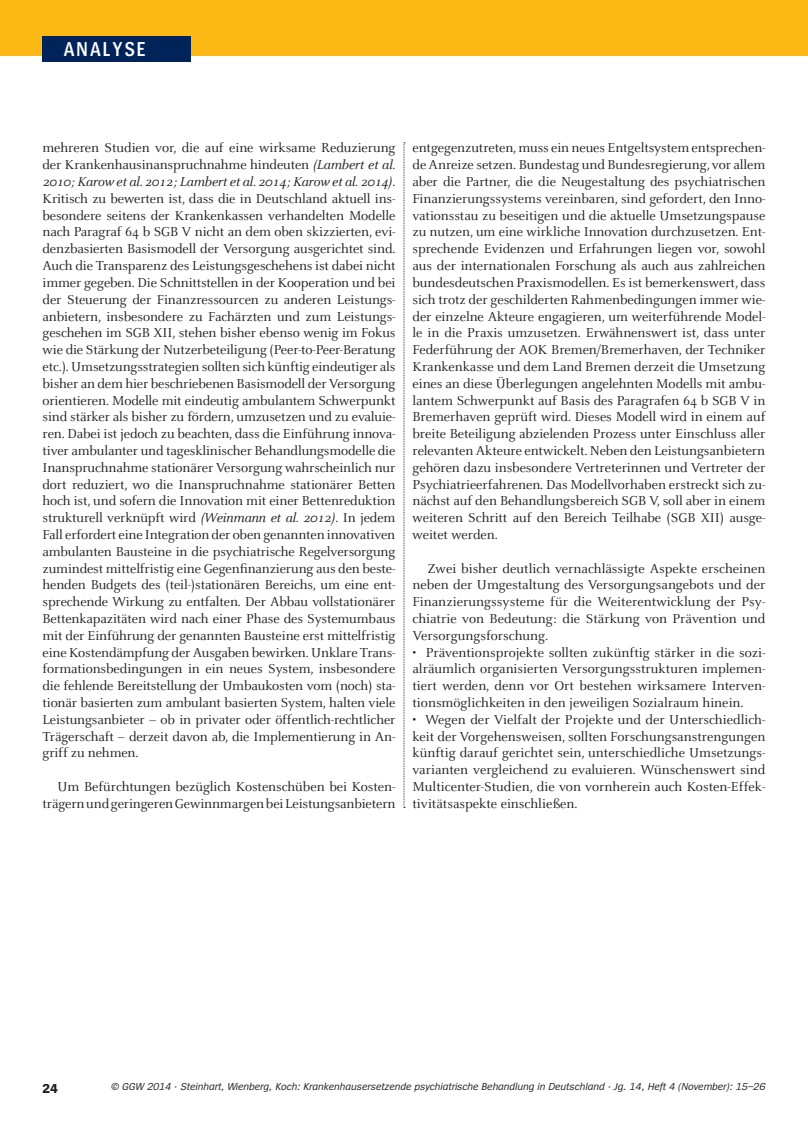
<style>
.page{position:relative;width:808px;height:1127px;background:#fff}
.page>*{position:absolute;margin:0;border:0;box-sizing:border-box;transform-origin:0 0}
.t1{font:600 21px "Spiegel Cd";letter-spacing:.1em;color:#fff}
.Lauftext_ohne_Einzug{font:14.25px/16.8px "Celeste";letter-spacing:-.005em;color:#231f20;text-align:justify}
.t2{font:700 13.5px "Spiegel";color:#231f20}
.t3{font:italic 10.5px "Spiegel";color:#231f20}
.s1{font-style:italic}
</style>
<div class="page">
<div style="left:0;top:0;width:808px;height:55px;background:#fcb814"></div>
<div style="left:43px;top:36px;width:148px;height:26px;background:#002359"></div>
<svg style="left:404px;top:142px;width:1px;height:666px"></svg>
<h1 class="t1" style="left:64px;top:38px;width:83px">ANALYSE</h1>
<p class="Lauftext_ohne_Einzug" style="left:43px;top:140px;width:354px">mehreren Studien vor, die auf eine wirksame Reduzierung der Krankenhausinanspruchnahme hindeuten <span class="s1">(Lambert et al.<br>2010; Karow et al. 2012; Lambert et al. 2014; Karow et al. 2014)</span>.<br>Kritisch zu bewerten ist, dass die in Deutschland aktuell ins&shy;besondere seitens der Krankenkassen verhandelten Modelle nach Paragraf 64 b SGB V nicht an dem oben skizzierten, evi&shy;denzbasierten Basismodell der Versorgung ausgerichtet sind.<br>Auch die Transparenz des Leistungsgeschehens ist dabei nicht immer gegeben. Die Schnittstellen in der Kooperation und bei der Steuerung der Finanzressourcen zu anderen Leistungs&shy;anbietern, insbesondere zu Fachärzten und zum Leistungs&shy;geschehen im SGB XII, stehen bisher ebenso wenig im Fokus wie die Stärkung der Nutzerbeteiligung (Peer-to-Peer-Beratung etc.). Umsetzungsstrategien sollten sich künftig eindeutiger als bisher an dem hier beschriebenen Basismodell der Versorgung orientieren. Modelle mit eindeutig ambulantem Schwerpunkt sind stärker als bisher zu fördern, umzusetzen und zu evaluie&shy;ren. Dabei ist jedoch zu beachten, dass die Einführung innova&shy;tiver ambulanter und tagesklinischer Behandlungsmodelle die Inanspruchnahme stationärer Versorgung wahrscheinlich nur dort reduziert, wo die Inanspruchnahme stationärer Betten hoch ist, und sofern die Innovation mit einer Bettenreduktion strukturell verknüpft wird <span class="s1">(Weinmann et al. 2012)</span>. In jedem Fall erfordert eine Integration der oben genannten innovativen ambulanten Bausteine in die psychiatrische Regelversorgung zumindest mittelfristig eine Gegenfinanzierung aus den beste&shy;henden Budgets des (teil-)stationären Bereichs, um eine ent&shy;sprechende Wirkung zu entfalten. Der Abbau vollstationärer Bettenkapazitäten wird nach einer Phase des Systemumbaus mit der Einführung der genannten Bausteine erst mittelfristig eine Kostendämpfung der Ausgaben bewirken. Unklare Trans&shy;formationsbedingungen in ein neues System, insbesondere die fehlende Bereitstellung der Umbaukosten vom (noch) sta&shy;tionär basierten zum ambulant basierten System, halten viele Leistungsanbieter – ob in privater oder öffentlich-rechtlicher Trägerschaft – derzeit davon ab, die Implementierung in An&shy;griff zu nehmen.</p>
<p class="Lauftext_ohne_Einzug" style="left:43px;top:778px;width:354px;text-align:right">Um Befürchtungen bezüglich Kostenschüben bei Kosten&shy;trägern und geringeren Gewinnmargen bei Leistungsanbietern</p>
<p class="Lauftext_ohne_Einzug" style="left:412px;top:140px;width:354px">entgegenzutreten, muss ein neues Entgeltsystem entsprechen&shy;de Anreize setzen. Bundestag und Bundesregierung, vor allem aber die Partner, die die Neugestaltung des psychiatrischen Finanzierungssystems vereinbaren, sind gefordert, den Inno&shy;vationsstau zu beseitigen und die aktuelle Umsetzungspause zu nutzen, um eine wirkliche Innovation durchzusetzen. Ent&shy;sprechende Evidenzen und Erfahrungen liegen vor, sowohl aus der internationalen Forschung als auch aus zahlreichen bundesdeutschen Praxismodellen. Es ist bemerkenswert, dass sich trotz der geschilderten Rahmenbedingungen immer wie&shy;der einzelne Akteure engagieren, um weiterführende Model&shy;le in die Praxis umzusetzen. Erwähnenswert ist, dass unter Federführung der AOK Bremen/Bremerhaven, der Techniker Krankenkasse und dem Land Bremen derzeit die Umsetzung eines an diese Überlegungen angelehnten Modells mit ambu&shy;lantem Schwerpunkt auf Basis des Paragrafen 64 b SGB V in Bremerhaven geprüft wird. Dieses Modell wird in einem auf breite Beteiligung abzielenden Prozess unter Einschluss aller relevanten Akteure entwickelt. Neben den Leistungsanbietern gehören dazu insbesondere Vertreterinnen und Vertreter der Psychiatrieerfahrenen. Das Modellvorhaben erstreckt sich zu&shy;nächst auf den Behandlungsbereich SGB V, soll aber in einem weiteren Schritt auf den Bereich Teilhabe (SGB XII) ausge&shy;weitet werden.</p>
<p class="Lauftext_ohne_Einzug" style="left:412px;top:560px;width:354px;text-indent:15px">Zwei bisher deutlich vernachlässigte Aspekte erscheinen neben der Umgestaltung des Versorgungsangebots und der Finanzierungssysteme für die Weiterentwicklung der Psy&shy;chiatrie von Bedeutung: die Stärkung von Prävention und Versorgungsforschung.</p>
<p class="Lauftext_ohne_Einzug" style="left:412px;top:644px;width:354px">• Präventionsprojekte sollten zukünftig stärker in die sozi&shy;alräumlich organisierten Versorgungsstrukturen implemen&shy;tiert werden, denn vor Ort bestehen wirksamere Interven&shy;tionsmöglichkeiten in den jeweiligen Sozialraum hinein.</p>
<p class="Lauftext_ohne_Einzug" style="left:412px;top:711px;width:354px">• Wegen der Vielfalt der Projekte und der Unterschiedlich&shy;keit der Vorgehensweisen, sollten Forschungsanstrengungen künftig darauf gerichtet sein, unterschiedliche Umsetzungs&shy;varianten vergleichend zu evaluieren. Wünschenswert sind Multicenter-Studien, die von vornherein auch Kosten-Effek&shy;tivitätsaspekte einschließen.</p>
<p class="t2" style="left:43px;top:1081px;width:17px">24</p>
<p class="t3" style="left:111px;top:1081px;width:656px">© GGW 2014 · Steinhart, Wienberg, Koch: Krankenhausersetzende psychiatrische Behandlung in Deutschland · Jg. 14, Heft 4 (November): 15–26</p>
</div>
